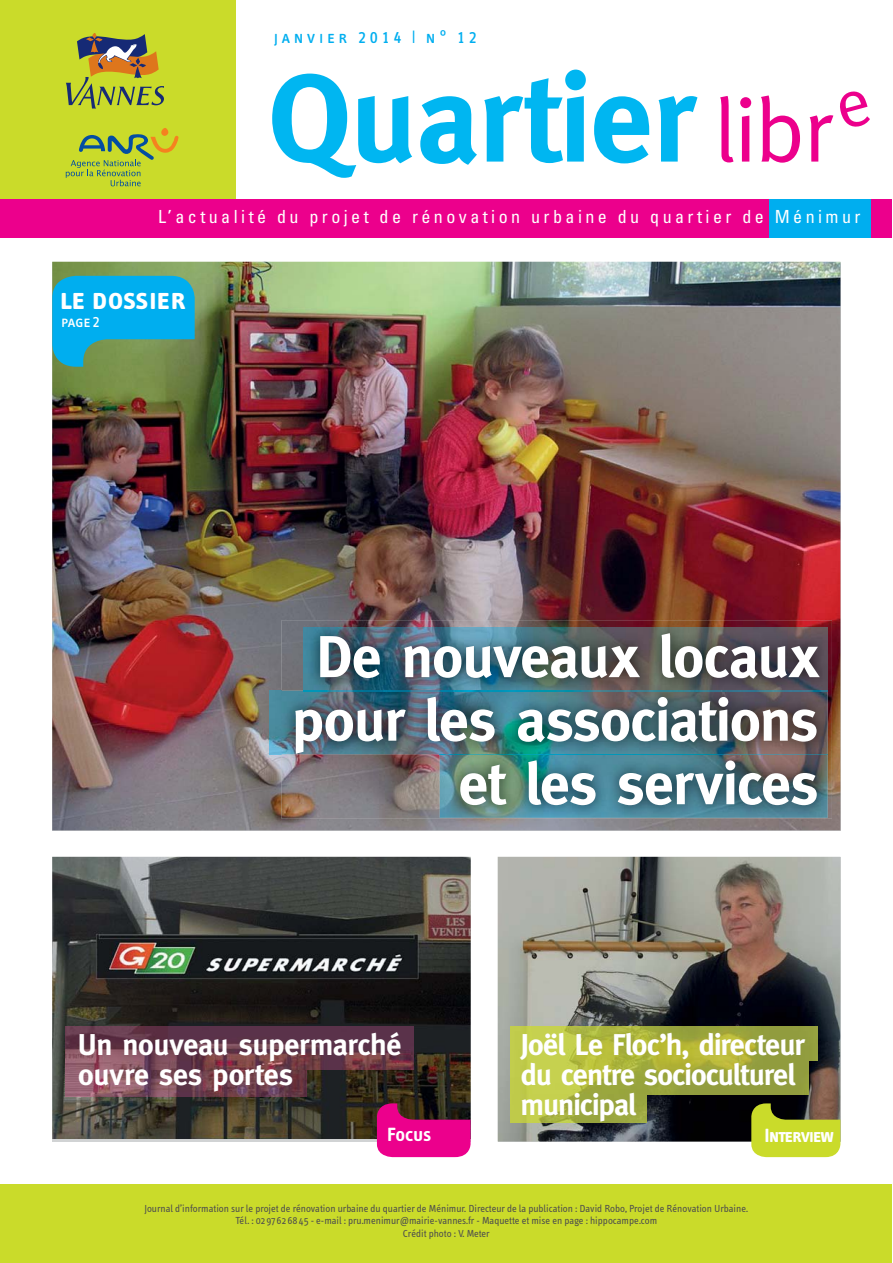
<style>
.page{position:relative;width:893px;height:1263px;background:#fff}
.page>*{position:absolute;margin:0;border:0;box-sizing:border-box;transform-origin:0 0}
.t1{font:700 124.95px "Meta";letter-spacing:-.005em;color:#00b6f1}
.t2{font:700 59.4px/63.6px "Meta";letter-spacing:-.015em;color:#fff;text-align:right}
.t3{font:31.65px "Info Text Bold Caps";color:#fff}
.t4{font:700 30.15px/30.2px "Meta";letter-spacing:-.025em;color:#fff}
.t5{font:19.65px "Info Text Bold Caps";letter-spacing:-.05em;color:#fff}
.t6{font:condensed 18px "Univers";letter-spacing:.19em;color:#fff}
.t7{font:18px "Info Text Book Caps";letter-spacing:.2em;color:#00aeef}
.t8{font:16.5px "Info Text Book Caps";color:#fff}
.t9{font:10.5px/12.6px "Info Text";color:#4c4c4e;text-align:center}
.s1{font-weight:400;font-size:90.3px;color:#ec008c}
</style>
<div class="page">
<div style="left:1px;top:1184px;width:891px;height:79px;background:#cadb2a"></div>
<img style="left:52px;top:262px;width:788px;height:568px">
<div style="left:1px;top:0;width:235px;height:227px;background:#cadb2a"></div>
<div style="left:1px;top:200px;width:891px;height:38px;background:#ec008c"></div>
<div style="left:769px;top:200px;width:101px;height:38px;background:#00aeef"></div>
<svg style="left:66px;top:33px;width:97px;height:76px"></svg>
<div style="left:161px;top:128px;width:8px;height:8px;background:#f5821f;border-radius:3px"></div>
<svg style="left:66px;top:134px;width:112px;height:52px"></svg>
<img style="left:52px;top:857px;width:419px;height:282px">
<svg style="left:52px;top:276px;width:143px;height:91px;background:#1fa6c6"></svg>
<img style="left:498px;top:857px;width:342px;height:285px">
<svg style="left:751px;top:1103px;width:89px;height:54px;background:#a8b12d"></svg>
<img style="left:510px;top:1026px;width:307px;height:35px">
<img style="left:510px;top:1061px;width:299px;height:33px">
<img style="left:510px;top:1094px;width:137px;height:29px">
<img style="left:281px;top:620px;width:551px;height:199px">
<img style="left:303px;top:628px;width:524px;height:64px">
<img style="left:440px;top:755px;width:387px;height:63px">
<img style="left:440px;top:754px;width:387px;height:1px">
<img style="left:65px;top:1069px;width:241px;height:28px">
<img style="left:65px;top:1026px;width:348px;height:43px">
<svg style="left:377px;top:1103px;width:93px;height:54px;background:#bc0b70"></svg>
<h3 class="t7" style="left:274px;top:26px;width:129px">janvier 2014</h3>
<h3 class="t7" style="left:426px;top:26px;width:53px">n° 12</h3>
<h1 class="t1" style="left:269px;top:65px;width:565px">Quartier <span class="s1">libr</span></h1>
<h3 class="t6" style="left:158px;top:210px;width:704px">L’actualité du projet de rénovation urbaine du quartier de Ménimur</h3>
<h3 class="t3" style="left:60px;top:280px;width:128px">le dossier</h3>
<h3 class="t8" style="left:61px;top:312px;width:40px">page 2</h3>
<h2 class="t2" style="left:292px;top:628px;width:528px">De nouveaux locaux pour les associations et les services</h2>
<h3 class="t4" style="left:78px;top:1031px;width:325px">Un nouveau supermarché ouvre ses portes</h3>
<h3 class="t5" style="left:387px;top:1123px;width:46px">Focus</h3>
<h3 class="t4" style="left:520px;top:1031px;width:286px">Joël Le Floc’h, directeur du centre socioculturel municipal</h3>
<h3 class="t5" style="left:764px;top:1124px;width:71px">Interview</h3>
<p class="t9" style="left:145px;top:1203px;width:605px">Journal d’information sur le projet de rénovation urbaine du quartier de Ménimur. Directeur de la publication : David Robo, Projet de Rénovation Urbaine.<br>Tél. : 02 97 62 68 45 - e-mail : pru.menimur@mairie-vannes.fr - Maquette et mise en page : hippocampe.com<br>Crédit photo : V. Meter</p>
</div>
